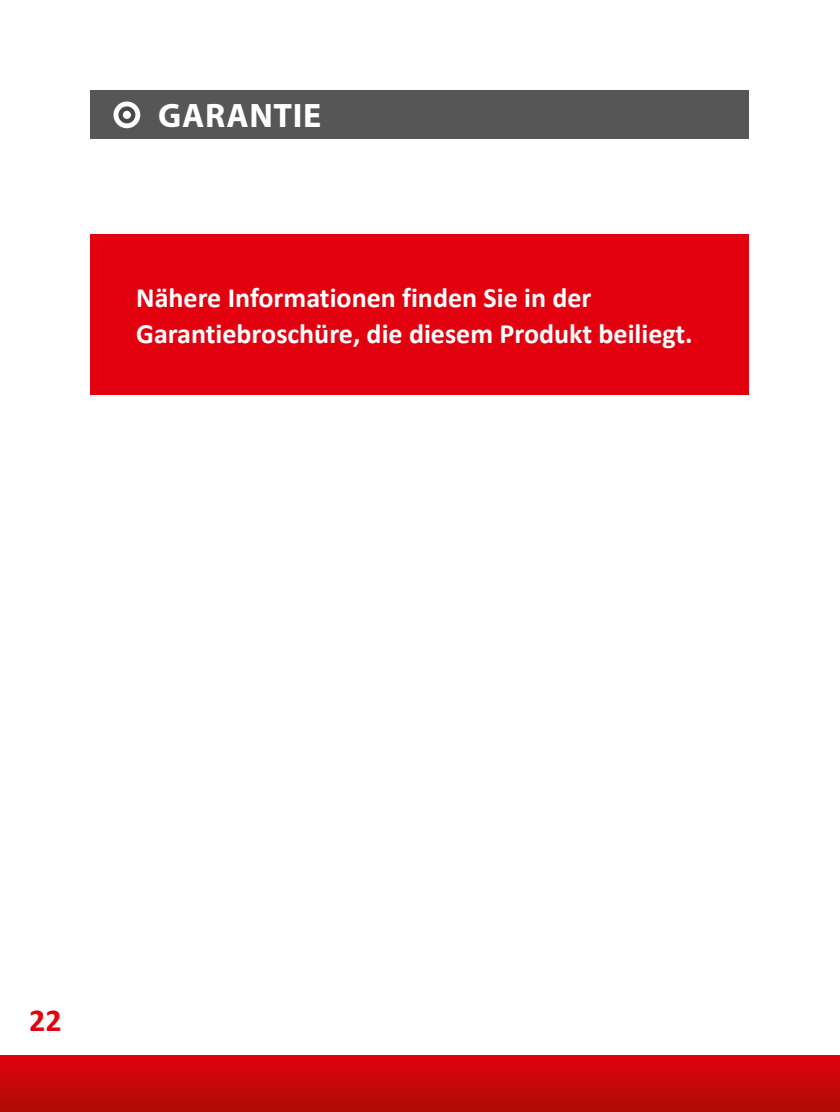
<style>
.page{position:relative;width:840px;height:1112px;background:#fff}
.page>*{position:absolute;margin:0;border:0;box-sizing:border-box;transform-origin:0 0}
.t1{font:700 34px "Myriad Pro";letter-spacing:.02em;color:#fff}
.t2{font:700 32px "Calibri";color:#e3000f}
.t3{font:700 28px/36px "Calibri";color:#fff}
</style>
<div class="page">
<div style="left:91px;top:91px;width:657px;height:48px;background:#565656"></div>
<svg style="left:113px;top:101px;width:27px;height:27px"></svg>
<div style="left:118px;top:106px;width:17px;height:17px;border:4px solid #494948;border-radius:50%"></div>
<div style="left:91px;top:234px;width:657px;height:160px;background:#e3000f"></div>
<div style="left:0;top:1054px;width:839px;height:57px;background:linear-gradient(to bottom,#e1020f,#ad0c05)"></div>
<p class="t1" style="left:158px;top:93px;width:164px">GARANTIE</p>
<p class="t3" style="left:136px;top:279px;width:557px">Nähere Informationen finden Sie in der<br>Garantiebroschüre, die diesem Produkt beiliegt.</p>
<p class="t2" style="left:29px;top:997px;width:34px">22</p>
</div>
